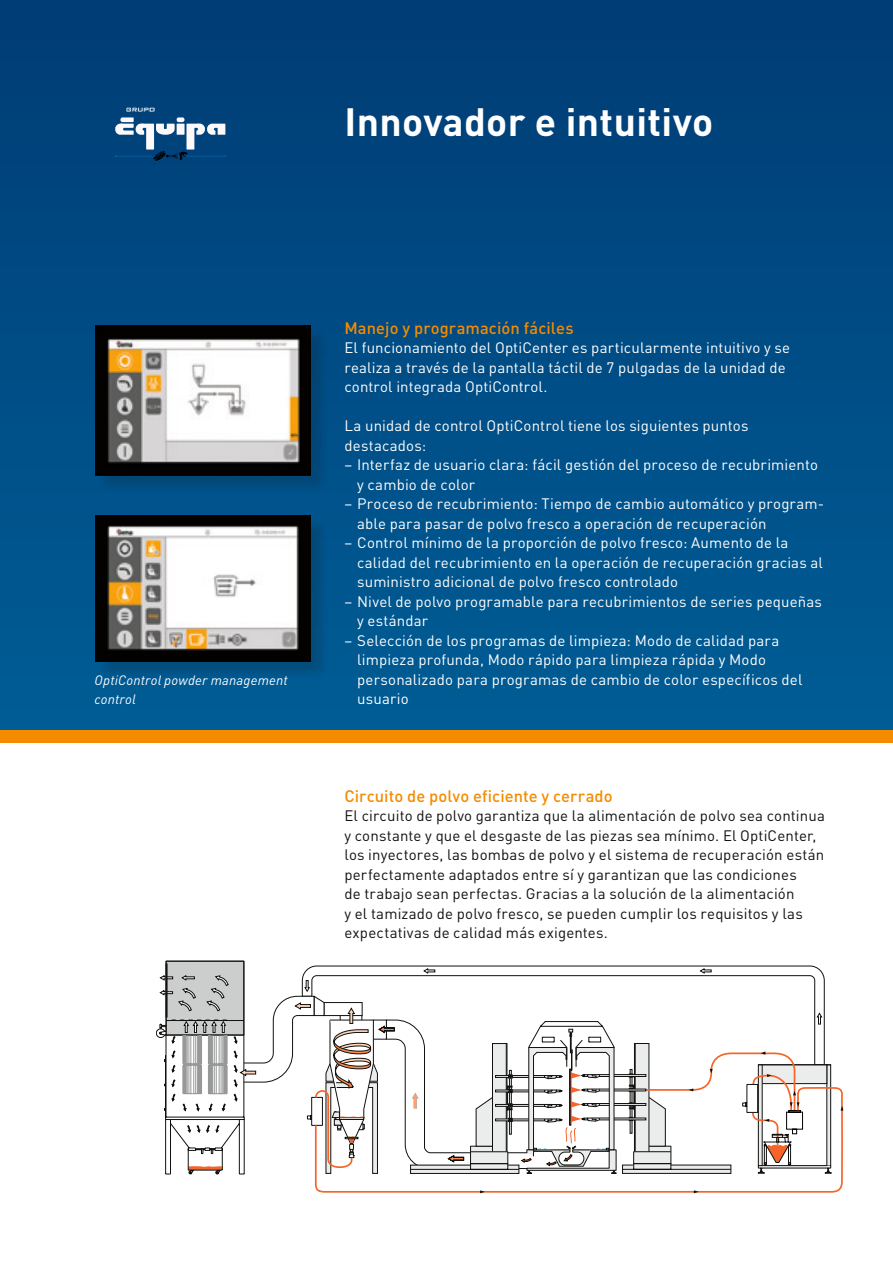
<style>
.page{position:relative;width:893px;height:1263px;background:#fff}
.page>*{position:absolute;margin:0;border:0;box-sizing:border-box;transform-origin:0 0}
.Haupttitel_Weiss_Bol{font:700 39px "DIN Pro";letter-spacing:.01em;color:#fff}
.Untertitel_Orange_Me{font:500 16.5px "DIN Pro";letter-spacing:.005em;color:#f58b00}
.Untertitel_Orange_Me-2{font:15px/19.5px "DIN Pro";letter-spacing:.01em;color:#fff}
.Copy_Black_Regular_1{font:15px/19.5px "DIN Pro";letter-spacing:.01em;color:#11110f}
.Bildunterschrift{font:italic 13.5px/19.5px "DIN Pro";letter-spacing:.015em;color:#fff}
</style>
<div class="page">
<div style="left:0;top:0;width:893px;height:737px;background:linear-gradient(to bottom,#003c75,#005d96)"></div>
<svg style="left:880px;top:0;width:13px;height:730px;background:#004c85"></svg>
<div style="left:0;top:730px;width:893px;height:13px;background:#f58b00"></div>
<div style="left:156px;top:1028px;width:9px;height:10px;border:1px solid #11110f;border-radius:50%"></div>
<svg style="left:314px;top:1087px;width:529px;height:106px"></svg>
<svg style="left:840px;top:1106px;width:3px;height:4px"></svg>
<svg style="left:159px;top:961px;width:673px;height:213px"></svg>
<svg style="left:480px;top:1190px;width:5px;height:3px"></svg>
<svg style="left:694px;top:1190px;width:4px;height:3px"></svg>
<div style="left:97px;top:328px;width:233px;height:166px;background:#11110f;opacity:.17"></div>
<img style="left:95px;top:325px;width:216px;height:150px">
<div style="left:98px;top:517px;width:231px;height:163px;background:#11110f;opacity:.17"></div>
<img style="left:96px;top:515px;width:214px;height:146px">
<img style="left:93px;top:95px;width:156px;height:78px">
<p class="Haupttitel_Weiss_Bol" style="left:344px;top:89px;width:370px">Innovador e intuitivo</p>
<p class="Bildunterschrift" style="left:95px;top:669px;width:195px">OptiControl powder management control</p>
<p class="Untertitel_Orange_Me" style="left:344px;top:314px;width:231px">Manejo y programación fáciles</p>
<p class="Untertitel_Orange_Me-2" style="left:344px;top:336px;width:447px">El funcionamiento del OptiCenter es particularmente intuitivo y se realiza a través de la pantalla táctil de 7 pulgadas de la unidad de control integrada OptiControl.</p>
<p class="Untertitel_Orange_Me-2" style="left:344px;top:414px;width:406px">La unidad de control OptiControl tiene los siguientes puntos destacados:</p>
<p class="Untertitel_Orange_Me-2" style="left:357px;top:453px;width:462px;text-indent:-13px">– Interfaz de usuario clara: fácil gestión del proceso de recubrimiento y cambio de color</p>
<p class="Untertitel_Orange_Me-2" style="left:357px;top:492px;width:469px;text-indent:-13px">– Proceso de recubrimiento: Tiempo de cambio automático y program&shy;able para pasar de polvo fresco a operación de recuperación</p>
<p class="Untertitel_Orange_Me-2" style="left:357px;top:531px;width:467px;text-indent:-13px">– Control mínimo de la proporción de polvo fresco: Aumento de la calidad del recubrimiento en la operación de recuperación gracias al suministro adicional de polvo fresco controlado</p>
<p class="Untertitel_Orange_Me-2" style="left:357px;top:590px;width:466px;text-indent:-13px">– Nivel de polvo programable para recubrimientos de series pequeñas y estándar</p>
<p class="Untertitel_Orange_Me-2" style="left:357px;top:629px;width:447px;text-indent:-13px">– Selección de los programas de limpieza: Modo de calidad para limpieza profunda, Modo rápido para limpieza rápida y Modo personalizado para programas de cambio de color específicos del usuario</p>
<p class="Untertitel_Orange_Me" style="left:344px;top:782px;width:270px">Circuito de polvo eficiente y cerrado</p>
<p class="Copy_Black_Regular_1" style="left:344px;top:804px;width:482px">El circuito de polvo garantiza que la alimentación de polvo sea continua y constante y que el desgaste de las piezas sea mínimo. El OptiCenter, los inyectores, las bombas de polvo y el sistema de recuperación están perfectamente adaptados entre sí y garantizan que las condiciones<br>de trabajo sean perfectas. Gracias a la solución de la alimentación<br>y el tamizado de polvo fresco, se pueden cumplir los requisitos y las expectativas de calidad más exigentes.</p>
</div>
